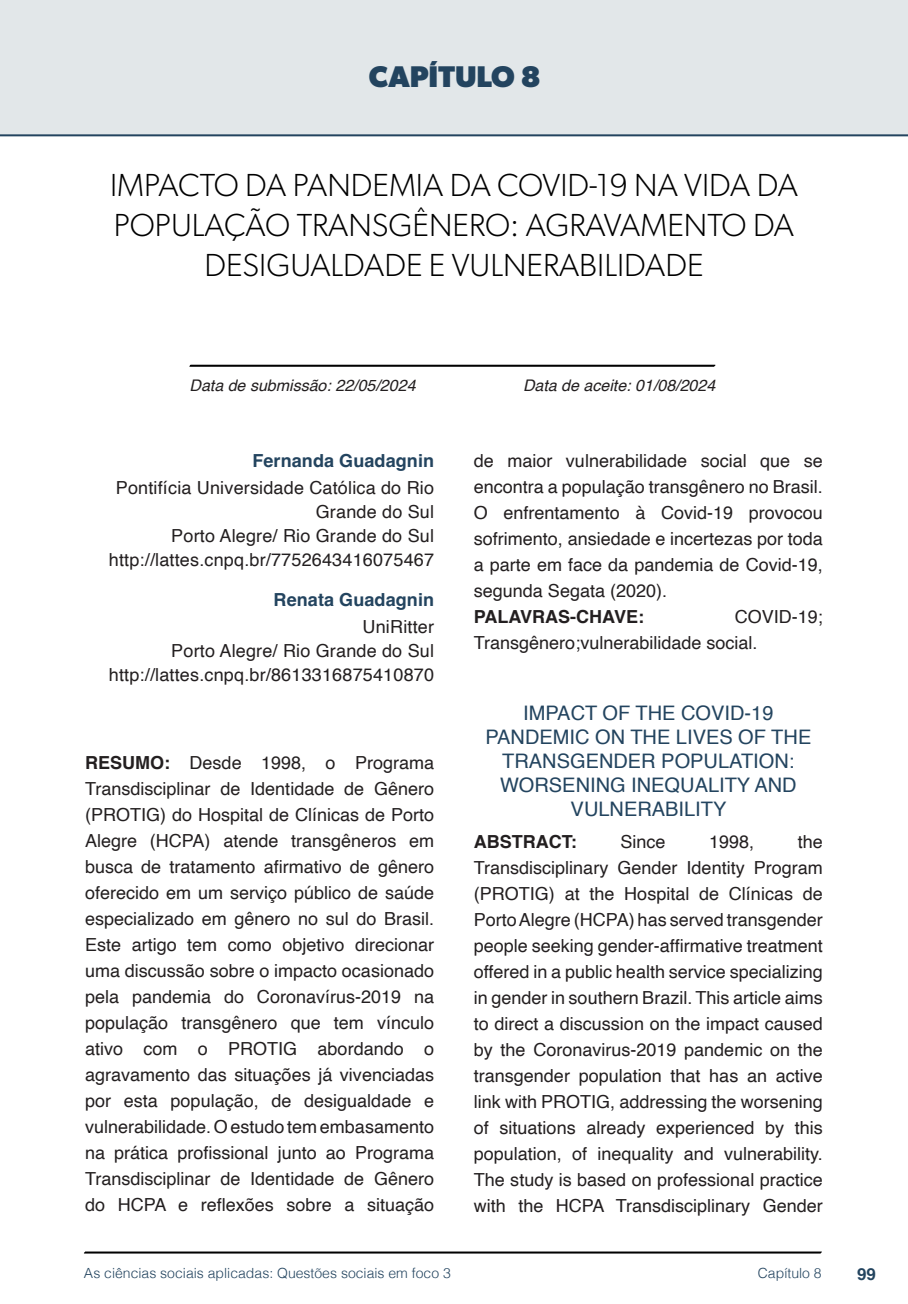
<style>
.page{position:relative;width:908px;height:1304px;background:#fff}
.page>*{position:absolute;margin:0;border:0;box-sizing:border-box;transform-origin:0 0}
.nome_artigos{font:300 32px/40px "Gibson";color:#000;text-align:center}
.capítulos{font:700 30px "Gibson";color:#23445f}
.título_Inglês{font:20px/24px "Helvetica";color:#23445f;text-align:center}
.Resumos_e_PC_TXT{font:18px/26px "Helvetica";color:#231f20;text-align:justify}
.info_autores{font:18px/24px "Helvetica";letter-spacing:.01em;color:#231f20;text-align:right}
.nome_autores{font:700 18px "Helvetica";letter-spacing:.005em;color:#23445f}
.Resumos_e_PC_TXT-2{font:700 18px "Helvetica";color:#231f20}
.t1{font:700 16.8px "Helvetica";color:#23445f}
.data{font:italic 16px "Helvetica";color:#231f20}
.t2{font:300 14px "Helvetica";color:#23445f}
.s1{font-weight:700}
</style>
<div class="page">
<svg style="left:84px;top:1251px;width:737px;height:3px;background:#515151"></svg>
<div style="left:0;top:0;width:907px;height:136px;background:#e2e7e9"></div>
<svg style="left:189px;top:364px;width:526px;height:3px;background:#4f4f4f"></svg>
<div style="left:44px;top:72px;width:68px;height:61px;background:#e2e7e9"></div>
<p class="capítulos" style="left:369px;top:58px;width:173px">CAPÍTULO 8</p>
<p class="nome_artigos" style="left:110px;top:164px;width:689px">IMPACTO DA PANDEMIA DA COVID-19 NA VIDA DA<br>POPULAÇÃO TRANSGÊNERO: AGRAVAMENTO DA<br>DESIGUALDADE E VULNERABILIDADE</p>
<p class="data" style="left:189px;top:373px;width:227px">Data de submissão: 22/05/2024</p>
<p class="data" style="left:523px;top:373px;width:194px">Data de aceite: 01/08/2024</p>
<p class="nome_autores" style="left:252px;top:450px;width:183px">Fernanda Guadagnin</p>
<p class="info_autores" style="left:116px;top:477px;width:319px">Pontifícia Universidade Católica do Rio<br>Grande do Sul</p>
<p class="info_autores" style="left:171px;top:525px;width:264px">Porto Alegre/ Rio Grande do Sul</p>
<p class="info_autores" style="left:109px;top:549px;width:326px">http://lattes.cnpq.br/7752643416075467</p>
<p class="nome_autores" style="left:273px;top:588px;width:162px">Renata Guadagnin</p>
<p class="info_autores" style="left:362px;top:615px;width:73px">UniRitter</p>
<p class="info_autores" style="left:171px;top:639px;width:264px">Porto Alegre/ Rio Grande do Sul</p>
<p class="info_autores" style="left:109px;top:663px;width:326px">http://lattes.cnpq.br/8613316875410870</p>
<p class="Resumos_e_PC_TXT" style="left:85px;top:750px;width:350px"><span class="s1">RESUMO:</span> Desde 1998, o Programa Transdisciplinar de Identidade de Gênero (PROTIG) do Hospital de Clínicas de Porto Alegre (HCPA) atende transgêneros em busca de tratamento afirmativo de gênero oferecido em um serviço público de saúde especializado em gênero no sul do Brasil.<br>Este artigo tem como objetivo direcionar uma discussão sobre o impacto ocasionado pela pandemia do Coronavírus-2019 na população transgênero que tem vínculo ativo com o PROTIG abordando o agravamento das situações já vivenciadas por esta população, de desigualdade e vulnerabilidade. O estudo tem embasamento na prática profissional junto ao Programa Transdisciplinar de Identidade de Gênero do HCPA e reflexões sobre a situação</p>
<p class="Resumos_e_PC_TXT" style="left:473px;top:448px;width:350px">de maior vulnerabilidade social que se encontra a população transgênero no Brasil.<br>O enfrentamento à Covid-19 provocou sofrimento, ansiedade e incertezas por toda a parte em face da pandemia de Covid-19, segunda Segata (2020).</p>
<p class="Resumos_e_PC_TXT-2" style="left:473px;top:606px;width:172px">PALAVRAS-CHAVE:</p>
<p class="Resumos_e_PC_TXT" style="left:473px;top:604px;width:350px;text-indent:261px">COVID-19;<br>Transgênero;vulnerabilidade social.</p>
<p class="título_Inglês" style="left:485px;top:702px;width:327px">IMPACT OF THE COVID-19<br>PANDEMIC ON THE LIVES OF THE<br>TRANSGENDER POPULATION:<br>WORSENING INEQUALITY AND<br>VULNERABILITY</p>
<p class="Resumos_e_PC_TXT-2" style="left:473px;top:830px;width:104px">ABSTRACT:</p>
<p class="Resumos_e_PC_TXT" style="left:620px;top:829px;width:47px">Since</p>
<p class="Resumos_e_PC_TXT" style="left:708px;top:829px;width:47px">1998,</p>
<p class="Resumos_e_PC_TXT" style="left:473px;top:829px;width:350px;text-indent:324px">the Transdisciplinary Gender Identity Program (PROTIG) at the Hospital de Clínicas de Porto Alegre (HCPA) has served transgender people seeking gender-affirmative treatment offered in a public health service specializing in gender in southern Brazil. This article aims to direct a discussion on the impact caused by the Coronavirus-2019 pandemic on the transgender population that has an active link with PROTIG, addressing the worsening of situations already experienced by this population, of inequality and vulnerability.<br>The study is based on professional practice with the HCPA Transdisciplinary Gender</p>
<p class="t2" style="left:84px;top:1261px;width:368px">As ciências sociais aplicadas: Questões sociais em foco 3</p>
<p class="t2" style="left:757px;top:1261px;width:65px">Capítulo 8</p>
<p class="t1" style="left:856px;top:1264px;width:20px">99</p>
</div>
